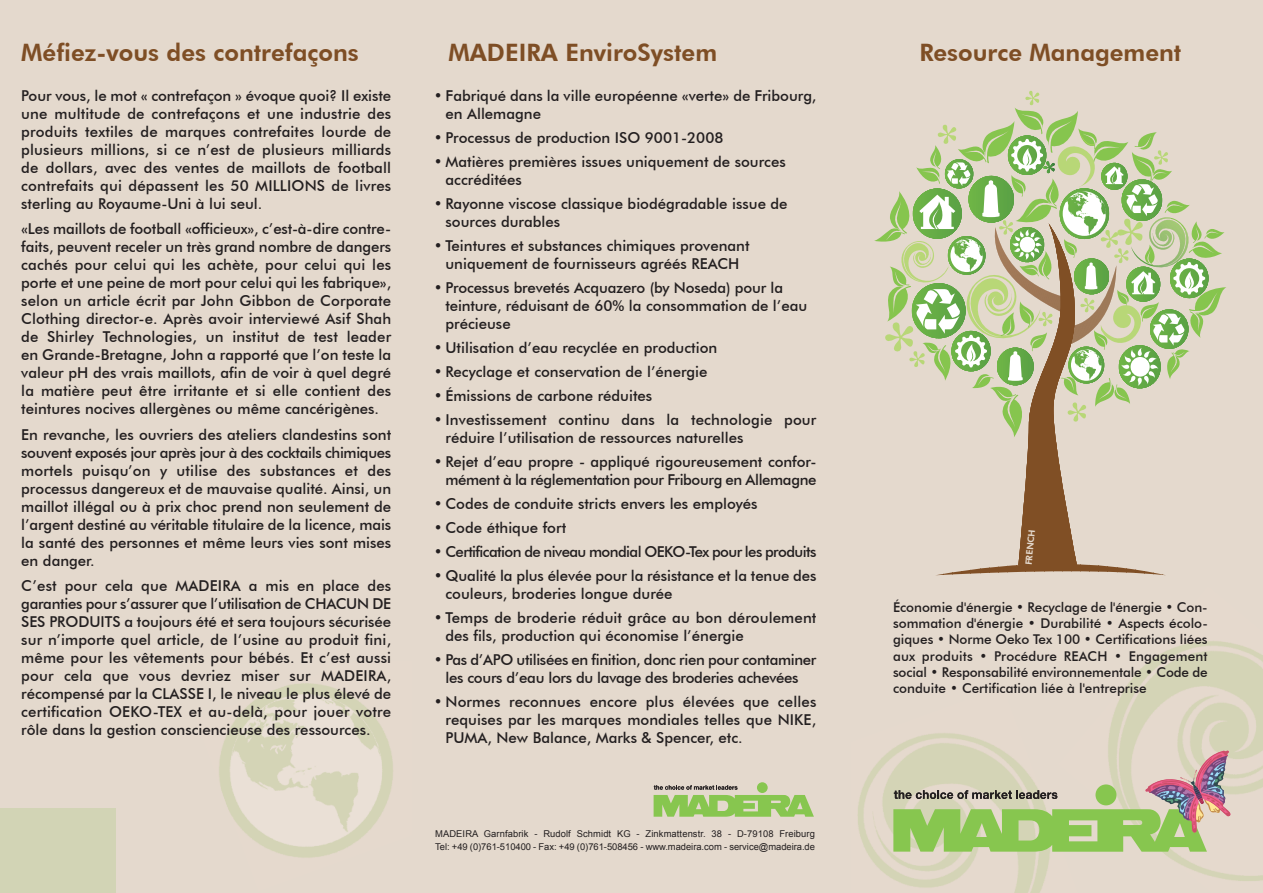
<style>
.page{position:relative;width:1263px;height:893px;background:#e4d9cd}
.page>*{position:absolute;margin:0;border:0;box-sizing:border-box;transform-origin:0 0}
.t1{font:800 24px "Futura BT";color:#7e4e25}
.t2{font:500 15px/18px "Futura BT";color:#231f20}
.t3{font:500 15px/18px "Futura BT";letter-spacing:-.025em;color:#231f20;text-align:right}
.t4{font:500 15px "Futura BT";letter-spacing:-.04em;color:#231f20}
.t5{font:500 13.5px/16.2px "Futura BT";color:#231f20;text-align:justify}
.t6{font:9.45px/12.8px "Arial";letter-spacing:.01em;color:#231f20}
.t7{font:800 9px "Futura BT";color:#e4d9cd}
</style>
<div class="page">
<svg style="left:757px;top:782px;width:11px;height:11px"></svg>
<svg style="left:654px;top:785px;width:160px;height:32px"></svg>
<img style="left:219px;top:683px;width:174px;height:175px">
<img style="left:858px;top:733px;width:192px;height:160px">
<img style="left:1108px;top:641px;width:155px;height:240px">
<div style="left:0;top:808px;width:116px;height:85px;background:#d2d4b5"></div>
<svg style="left:893px;top:751px;width:337px;height:101px"></svg>
<svg style="left:874px;top:91px;width:352px;height:484px"></svg>
<h1 class="t1" style="left:21px;top:38px;width:339px">Méfiez-vous des contrefaçons</h1>
<p class="t2" style="left:21px;top:86px;width:371px;text-align:justify">Pour vous, le mot « contrefaçon » évoque quoi? Il existe une multitude de contrefaçons et une industrie des produits textiles de marques contrefaites lourde de plusieurs millions, si ce n’est de plusieurs milliards de dollars, avec des ventes de maillots de football contrefaits qui dépassent les 50 MILLIONS de livres sterling au Royaume-Uni à lui seul.</p>
<p class="t2" style="left:21px;top:220px;width:371px;text-align:justify">«Les maillots de football «officieux», c’est-à-dire contre&shy;faits, peuvent receler un très grand nombre de dangers cachés pour celui qui les achète, pour celui qui les porte et une peine de mort pour celui qui les fabrique», selon un article écrit par John Gibbon de Corporate Clothing director-e. Après avoir interviewé Asif Shah de Shirley Technologies, un institut de test leader en Grande-Bretagne, John a rapporté que l’on teste la valeur pH des vrais maillots, afin de voir à quel degré la matière peut être irritante et si elle contient des teintures nocives allergènes ou même cancérigènes.</p>
<p class="t2" style="left:21px;top:425px;width:371px;text-align:justify">En revanche, les ouvriers des ateliers clandestins sont souvent exposés jour après jour à des cocktails chimiques mortels puisqu’on y utilise des substances et des processus dangereux et de mauvaise qualité. Ainsi, un maillot illégal ou à prix choc prend non seulement de l’argent destiné au véritable titulaire de la licence, mais la santé des personnes et même leurs vies sont mises en danger.</p>
<p class="t2" style="left:21px;top:577px;width:371px;text-align:justify">C’est pour cela que MADEIRA a mis en place des garanties pour s’assurer que l’utilisation de CHACUN DE SES PRODUITS a toujours été et sera toujours sécurisée sur n’importe quel article, de l’usine au produit fini, même pour les vêtements pour bébés. Et c’est aussi pour cela que vous devriez miser sur MADEIRA, récompensé par la CLASSE I, le niveau le plus élevé de certification OEKO-TEX et au-delà, pour jouer votre rôle dans la gestion consciencieuse des ressources.</p>
<h1 class="t1" style="left:448px;top:38px;width:270px">MADEIRA EnviroSystem</h1>
<p class="t2" style="left:445px;top:86px;width:372px;text-indent:-12px">• Fabriqué dans la ville européenne «verte» de Fribourg, en Allemagne</p>
<p class="t2" style="left:434px;top:128px;width:291px">• Processus de production ISO 9001-2008</p>
<p class="t2" style="left:445px;top:152px;width:342px;text-indent:-12px">• Matières premières issues uniquement de sources accréditées</p>
<p class="t2" style="left:445px;top:194px;width:344px;text-indent:-12px">• Rayonne viscose classique biodégradable issue de sources durables</p>
<p class="t2" style="left:434px;top:236px;width:317px;text-align:center">• Teintures et substances chimiques provenant uniquement de fournisseurs agréés REACH</p>
<p class="t2" style="left:445px;top:278px;width:363px;text-indent:-12px">• Processus brevetés Acquazero (by Noseda) pour la teinture, réduisant de 60% la consommation de l’eau précieuse</p>
<p class="t2" style="left:434px;top:338px;width:285px">• Utilisation d’eau recyclée en production</p>
<p class="t2" style="left:434px;top:362px;width:275px">• Recyclage et conservation de l’énergie</p>
<p class="t2" style="left:434px;top:386px;width:220px">• Émissions de carbone réduites</p>
<p class="t2" style="left:445px;top:410px;width:372px;text-indent:-12px">• Investissement continu dans la technologie pour réduire l’utilisation de ressources naturelles</p>
<p class="t3" style="left:434px;top:452px;width:384px">• Rejet d’eau propre - appliqué rigoureusement confor&shy;mément à la réglementation pour Fribourg en Allemagne</p>
<p class="t2" style="left:434px;top:494px;width:325px">• Codes de conduite stricts envers les employés</p>
<p class="t2" style="left:434px;top:518px;width:134px">• Code éthique fort</p>
<p class="t4" style="left:434px;top:542px;width:384px">• Certification de niveau mondial OEKO-Tex pour les produits</p>
<p class="t2" style="left:445px;top:566px;width:372px;text-indent:-12px">• Qualité la plus élevée pour la résistance et la tenue des couleurs, broderies longue durée</p>
<p class="t2" style="left:445px;top:608px;width:372px;text-indent:-12px">• Temps de broderie réduit grâce au bon déroulement des fils, production qui économise l’énergie</p>
<p class="t3" style="left:434px;top:650px;width:384px;text-align:center">• Pas d’APO utilisées en finition, donc rien pour contaminer les cours d’eau lors du lavage des broderies achevées</p>
<p class="t2" style="left:445px;top:692px;width:372px;text-align:justify;text-indent:-12px">• Normes reconnues encore plus élevées que celles requises par les marques mondiales telles que NIKE, PUMA, New Balance, Marks &amp; Spencer, etc.</p>
<p class="t6" style="left:435px;top:827px;width:381px">MADEIRA Garnfabrik - Rudolf Schmidt KG - Zinkmattenstr. 38 - D-79108 Freiburg<br>Tel: +49 (0)761-510400 - Fax: +49 (0)761-508456 - www.madeira.com - service@madeira.de</p>
<h1 class="t1" style="left:919px;top:38px;width:264px">Resource Management</h1>
<p class="t7" style="left:1023px;top:564px;width:37px;rotate:-84deg">FRENCH</p>
<p class="t5" style="left:893px;top:599px;width:316px">Économie d'énergie • Recyclage de l'énergie • Con&shy;sommation d'énergie • Durabilité • Aspects écolo&shy;giques • Norme Oeko Tex 100 • Certifications liées aux produits • Procédure REACH • Engagement social • Responsabilité environnementale • Code de conduite • Certification liée à l'entreprise</p>
</div>
